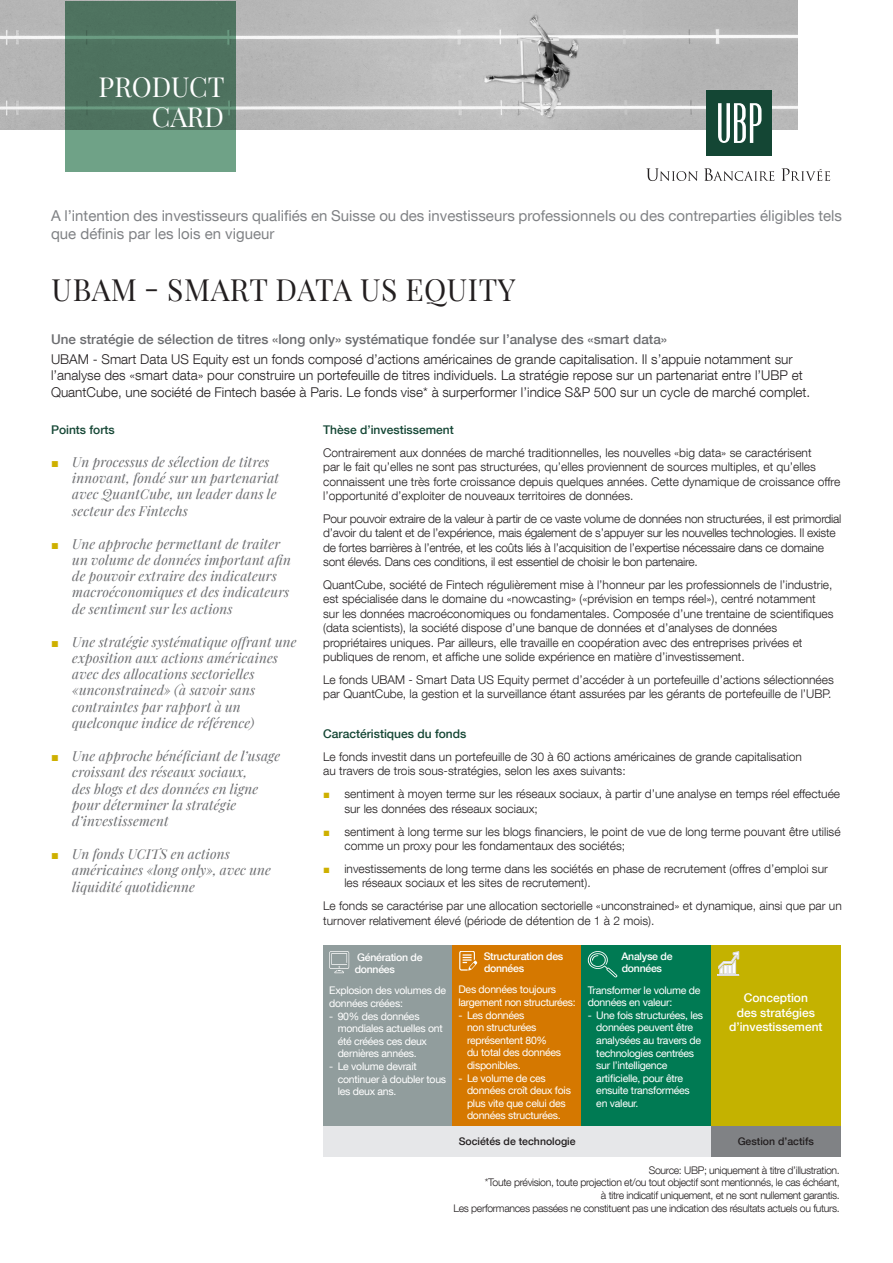
<style>
.page{position:relative;width:893px;height:1263px;background:#fff}
.page>*{position:absolute;margin:0;border:0;box-sizing:border-box;transform-origin:0 0}
.nom_du_fonds{font:30px "Playfair Display";letter-spacing:.015em;color:#231f20}
.t1{font:27px "Playfair Display";color:#fff}
.For_qualified_invest{font:15px/18px "Helvetica Neue LT Com";color:#808285}
.t2{font:italic 13.5px/16.2px "Playfair Display";letter-spacing:.01em;color:#6c6d70}
.Texte_Intro{font:300 13.5px/16.2px "Helvetica Neue LT Com";color:#231f20}
.Texte_Intro_65{font:500 13.5px "Helvetica Neue LT Com";color:#6c6d70}
.Texte{font:300 12px/14.4px "Helvetica Neue LT Com";color:#231f20}
.Texte-2{font:300 12px/14.4px "Helvetica Neue LT Com";letter-spacing:-.02em;color:#231f20}
.Titre_Niv_2{font:500 12px "Helvetica Neue LT Com";color:#144634}
.t3{font:500 12px/14.4px "Helvetica Neue LT Com";color:#fff;text-align:center}
.t4{font:10.5px/12.6px "Helvetica Neue LT Com";letter-spacing:-.025em;color:#fff}
.Sources{font:300 10.5px/12.6px "Helvetica Neue LT Com";letter-spacing:-.03em;color:#231f20;text-align:right}
.t5{font:500 10.5px/12.6px "Helvetica Neue LT Com";letter-spacing:-.025em;color:#fff}
.t6{font:500 10.5px "Helvetica Neue LT Com";color:#231f20}
.s1{font-family:"Arial";font-weight:400;font-size:11.4px;color:#ceb000}
.s2{font-family:"Arial";font-style:normal;font-size:12.9px;color:#ceb000}
</style>
<div class="page">
<img style="left:0;top:0;width:797px;height:130px">
<svg style="left:65px;top:1px;width:170px;height:170px;background:#577f69"></svg>
<svg style="left:646px;top:168px;width:52px;height:13px"></svg>
<svg style="left:704px;top:168px;width:70px;height:13px"></svg>
<svg style="left:781px;top:168px;width:49px;height:13px"></svg>
<div style="left:706px;top:90px;width:66px;height:66px;background:#144634"></div>
<svg style="left:718px;top:103px;width:43px;height:40px"></svg>
<div style="left:323px;top:945px;width:129px;height:181px;background:#919d9d"></div>
<div style="left:452px;top:945px;width:130px;height:181px;background:#d57800"></div>
<div style="left:582px;top:945px;width:129px;height:181px;background:#007a53"></div>
<div style="left:711px;top:945px;width:129px;height:181px;background:#c4b200"></div>
<div style="left:323px;top:1126px;width:388px;height:30px;background:#e6e7e9"></div>
<div style="left:711px;top:1126px;width:129px;height:30px;background:#808285"></div>
<svg style="left:329px;top:951px;width:20px;height:22px"></svg>
<svg style="left:459px;top:951px;width:18px;height:20px"></svg>
<svg style="left:588px;top:951px;width:29px;height:26px"></svg>
<svg style="left:717px;top:951px;width:22px;height:25px"></svg>
<p class="t1" style="left:99px;top:66px;width:128px">PRODUCT</p>
<p class="t1" style="left:152px;top:96px;width:74px">CARD</p>
<p class="For_qualified_invest" style="left:51px;top:206px;width:792px">A l’intention des investisseurs qualifiés en Suisse ou des investisseurs professionnels ou des contreparties éligibles tels que définis par les lois en vigueur</p>
<p class="nom_du_fonds" style="left:52px;top:267px;width:466px">UBAM - SMART DATA US EQUITY</p>
<p class="Texte_Intro_65" style="left:51px;top:331px;width:618px">Une stratégie de sélection de titres «long only» systématique fondée sur l’analyse des «smart data»</p>
<p class="Texte_Intro" style="left:51px;top:351px;width:761px">UBAM - Smart Data US Equity est un fonds composé d’actions américaines de grande capitalisation. Il s’appuie notamment sur l’analyse des «smart data» pour construire un portefeuille de titres individuels. La stratégie repose sur un partenariat entre l’UBP et<br>QuantCube, une société de Fintech basée à Paris. Le fonds vise* à surperformer l’indice S&amp;P 500 sur un cycle de marché complet.</p>
<p class="Titre_Niv_2" style="left:323px;top:422px;width:132px">Thèse d’investissement</p>
<p class="Texte" style="left:323px;top:445px;width:519px">Contrairement aux données de marché traditionnelles, les nouvelles «big data» se caractérisent<br>par le fait qu’elles ne sont pas structurées, qu’elles proviennent de sources multiples, et qu’elles connaissent une très forte croissance depuis quelques années. Cette dynamique de croissance offre l’opportunité d’exploiter de nouveaux territoires de données.</p>
<p class="Texte-2" style="left:323px;top:511px;width:520px">Pour pouvoir extraire de la valeur à partir de ce vaste volume de données non structurées, il est primordial d’avoir du talent et de l’expérience, mais également de s’appuyer sur les nouvelles technologies. Il existe de fortes barrières à l’entrée, et les coûts liés à l’acquisition de l’expertise nécessaire dans ce domaine sont élevés. Dans ces conditions, il est essentiel de choisir le bon partenaire.</p>
<p class="Texte" style="left:323px;top:577px;width:512px">QuantCube, société de Fintech régulièrement mise à l’honneur par les professionnels de l’industrie, est spécialisée dans le domaine du «nowcasting» («prévision en temps réel»), centré notamment sur les données macroéconomiques ou fondamentales. Composée d’une trentaine de scientifiques (data scientists), la société dispose d’une banque de données et d’analyses de données propriétaires uniques. Par ailleurs, elle travaille en coopération avec des entreprises privées et publiques de renom, et affiche une solide expérience en matière d’investissement.</p>
<p class="Texte" style="left:323px;top:672px;width:512px">Le fonds UBAM - Smart Data US Equity permet d’accéder à un portefeuille d’actions sélectionnées par QuantCube, la gestion et la surveillance étant assurées par les gérants de portefeuille de l’UBP.</p>
<p class="Titre_Niv_2" style="left:323px;top:727px;width:145px">Caractéristiques du fonds</p>
<p class="Texte" style="left:323px;top:749px;width:480px">Le fonds investit dans un portefeuille de 30 à 60 actions américaines de grande capitalisation au travers de trois sous-stratégies, selon les axes suivants:</p>
<p class="Texte" style="left:344px;top:787px;width:497px;text-indent:-21px"><span class="s1">■</span> sentiment à moyen terme sur les réseaux sociaux, à partir d’une analyse en temps réel effectuée sur les données des réseaux sociaux;</p>
<p class="Texte" style="left:344px;top:824px;width:498px;text-indent:-21px"><span class="s1">■</span> sentiment à long terme sur les blogs financiers, le point de vue de long terme pouvant être utilisé comme un proxy pour les fondamentaux des sociétés;</p>
<p class="Texte" style="left:344px;top:861px;width:485px;text-indent:-21px"><span class="s1">■</span> investissements de long terme dans les sociétés en phase de recrutement (offres d’emploi sur les réseaux sociaux et les sites de recrutement).</p>
<p class="Texte" style="left:323px;top:898px;width:520px">Le fonds se caractérise par une allocation sectorielle «unconstrained» et dynamique, ainsi que par un turnover relativement élevé (période de détention de 1 à 2 mois).</p>
<p class="Titre_Niv_2" style="left:51px;top:422px;width:65px">Points forts</p>
<p class="t2" style="left:72px;top:453px;width:208px;text-indent:-21px"><span class="s2">■</span> Un processus de sélection de titres innovant, fondé sur un partenariat avec QuantCube, un leader dans le secteur des Fintechs</p>
<p class="t2" style="left:72px;top:535px;width:220px;text-indent:-21px"><span class="s2">■</span> Une approche permettant de traiter un volume de données important afin de pouvoir extraire des indicateurs macroéconomiques et des indicateurs de sentiment sur les actions</p>
<p class="t2" style="left:72px;top:633px;width:226px;text-indent:-21px"><span class="s2">■</span> Une stratégie systématique offrant une exposition aux actions américaines avec des allocations sectorielles «unconstrained» (à savoir sans contraintes par rapport à un quelconque indice de référence)</p>
<p class="t2" style="left:72px;top:747px;width:209px;text-indent:-21px"><span class="s2">■</span> Une approche bénéficiant de l’usage croissant des réseaux sociaux,<br>des blogs et des données en ligne pour déterminer la stratégie d’investissement</p>
<p class="t2" style="left:72px;top:845px;width:200px;text-indent:-21px"><span class="s2">■</span> Un fonds UCITS en actions américaines «long only», avec une liquidité quotidienne</p>
<p class="t5" style="left:355px;top:950px;width:69px">Génération de données</p>
<p class="t4" style="left:329px;top:984px;width:118px">Explosion des volumes de données créées:</p>
<p class="t4" style="left:338px;top:1009px;width:107px;text-indent:-9px">- 90% des données mondiales actuelles ont été créées ces deux dernières années.</p>
<p class="t4" style="left:338px;top:1060px;width:110px;text-indent:-9px">- Le volume devrait continuer à doubler tous les deux ans.</p>
<p class="t5" style="left:484px;top:949px;width:81px">Structuration des données</p>
<p class="t4" style="left:458px;top:983px;width:119px">Des données toujours largement non structurées:</p>
<p class="t4" style="left:467px;top:1008px;width:96px;text-indent:-9px">- Les données<br>non structurées représentent 80% du total des données disponibles.</p>
<p class="t4" style="left:467px;top:1071px;width:105px;text-indent:-9px">- Le volume de ces données croît deux fois plus vite que celui des données structurées.</p>
<p class="t5" style="left:622px;top:950px;width:52px">Analyse de données</p>
<p class="t4" style="left:588px;top:983px;width:114px">Transformer le volume de données en valeur:</p>
<p class="t4" style="left:596px;top:1008px;width:108px;text-indent:-9px">- Une fois structurées, les données peuvent être analysées au travers de technologies centrées sur l’intelligence artificielle, pour être ensuite transformées en valeur.</p>
<p class="t3" style="left:729px;top:991px;width:95px">Conception<br>des stratégies d’investissement</p>
<p class="t6" style="left:459px;top:1135px;width:118px">Sociétés de technologie</p>
<p class="t6" style="left:738px;top:1135px;width:78px">Gestion d’actifs</p>
<p class="Sources" style="left:649px;top:1163px;width:193px">Source: UBP; uniquement à titre d’illustration.</p>
<p class="Sources" style="left:485px;top:1176px;width:356px">*Toute prévision, toute projection et/ou tout objectif sont mentionnés, le cas échéant, à titre indicatif uniquement, et ne sont nullement garantis.</p>
<p class="Sources" style="left:453px;top:1201px;width:388px">Les performances passées ne constituent pas une indication des résultats actuels ou futurs.</p>
</div>
